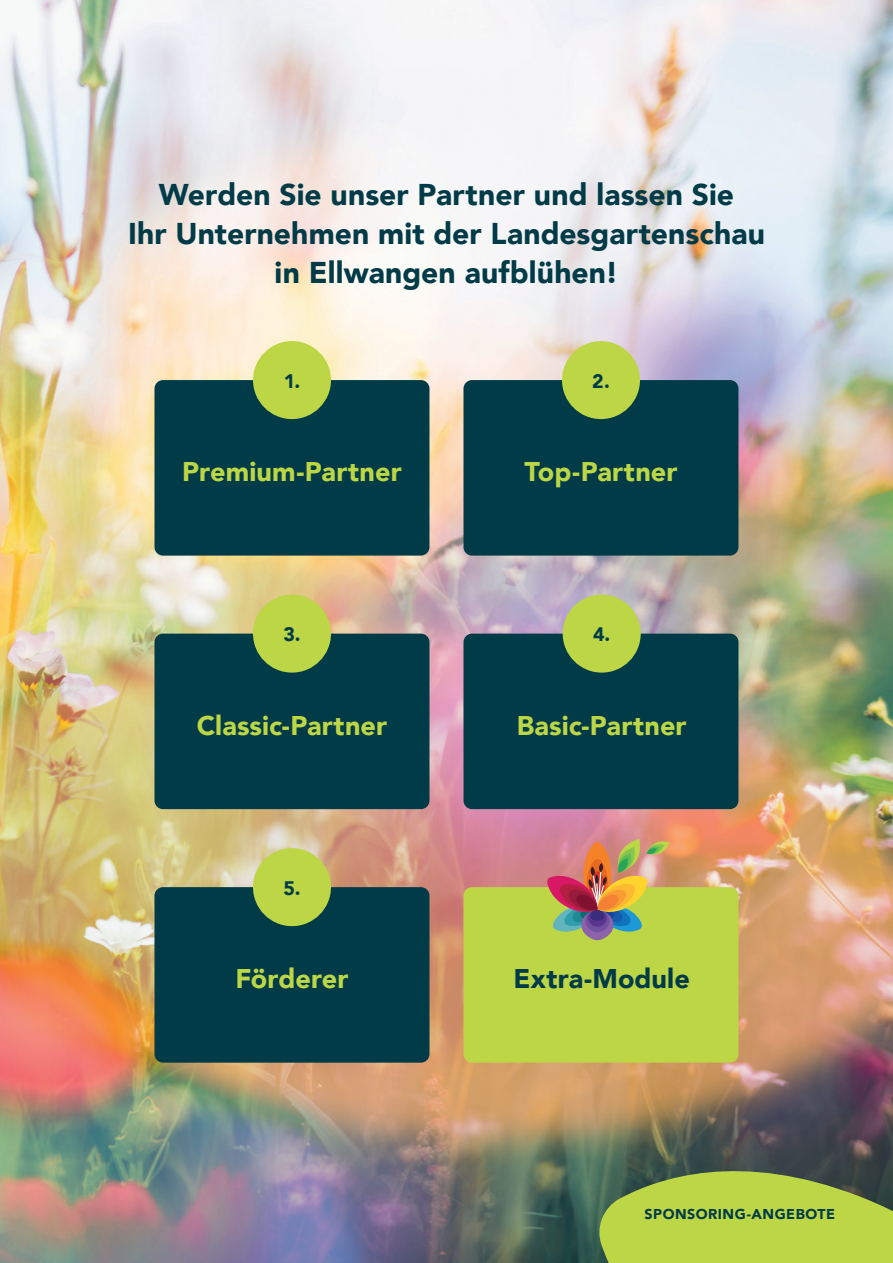
<style>
.page{position:relative;width:893px;height:1263px;background:#fff}
.page>*{position:absolute;margin:0;border:0;box-sizing:border-box;transform-origin:0 0}
.t1{font:900 30px/39px "Avenir";letter-spacing:.005em;color:#013b47;text-align:center}
.t2{font:900 27px "Avenir";letter-spacing:.005em;color:#bcd646}
.t3{font:900 27px "Avenir";color:#013b47}
.t4{font:900 19.5px "Avenir";color:#013b47}
.t5{font:900 14.25px "Avenir";letter-spacing:.035em;color:#013b47}
</style>
<div class="page">
<img style="left:0;top:0;width:893px;height:1263px">
<svg style="left:595px;top:1160px;width:298px;height:103px;background:#9bb346"></svg>
<div style="left:154px;top:380px;width:275px;height:176px;background:#013b47;border-radius:9px"></div>
<div style="left:253px;top:341px;width:78px;height:78px;background:#bcd646;border-radius:50%"></div>
<div style="left:154px;top:634px;width:275px;height:175px;background:#013b47;border-radius:9px"></div>
<div style="left:253px;top:595px;width:78px;height:78px;background:#bcd646;border-radius:50%"></div>
<div style="left:154px;top:887px;width:275px;height:176px;background:#013b47;border-radius:9px"></div>
<div style="left:253px;top:848px;width:78px;height:78px;background:#bcd646;border-radius:50%"></div>
<div style="left:463px;top:380px;width:275px;height:176px;background:#013b47;border-radius:9px"></div>
<div style="left:562px;top:341px;width:78px;height:78px;background:#bcd646;border-radius:50%"></div>
<div style="left:463px;top:634px;width:275px;height:175px;background:#013b47;border-radius:9px"></div>
<div style="left:563px;top:595px;width:78px;height:78px;background:#bcd646;border-radius:50%"></div>
<div style="left:463px;top:887px;width:275px;height:176px;background:#bcd646;border-radius:9px"></div>
<svg style="left:547px;top:839px;width:123px;height:101px"></svg>
<p class="t1" style="left:128px;top:174px;width:638px">Werden Sie unser Partner und lassen Sie<br>Ihr Unternehmen mit der Landesgartenschau in Ellwangen aufblühen!</p>
<p class="t4" style="left:284px;top:364px;width:18px">1.</p>
<p class="t4" style="left:592px;top:364px;width:19px">2.</p>
<p class="t2" style="left:182px;top:449px;width:221px">Premium-Partner</p>
<p class="t2" style="left:524px;top:449px;width:154px">Top-Partner</p>
<p class="t4" style="left:283px;top:618px;width:19px">3.</p>
<p class="t4" style="left:593px;top:618px;width:19px">4.</p>
<p class="t2" style="left:197px;top:702px;width:192px">Classic-Partner</p>
<p class="t2" style="left:517px;top:702px;width:171px">Basic-Partner</p>
<p class="t4" style="left:283px;top:871px;width:19px">5.</p>
<p class="t2" style="left:235px;top:956px;width:115px">Förderer</p>
<p class="t3" style="left:514px;top:956px;width:178px">Extra-Module</p>
<p class="t5" style="left:645px;top:1201px;width:192px">SPONSORING-ANGEBOTE</p>
</div>
